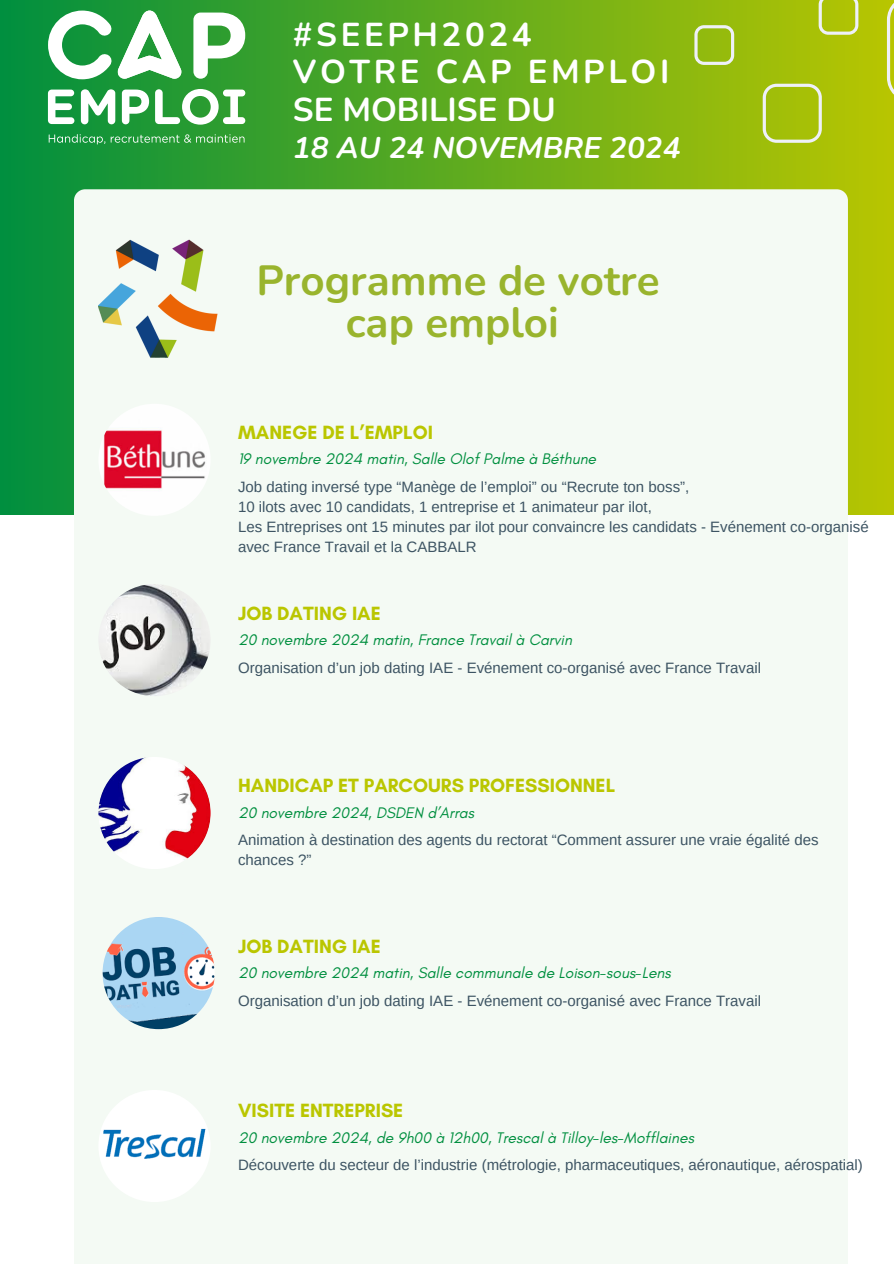
<style>
.page{position:relative;width:894px;height:1264px;background:#fff}
.page>*{position:absolute;margin:0;border:0;box-sizing:border-box;transform-origin:0 0}
.t1{font:700 42.15px/42.2px "Nunito";color:#99b42d;text-align:center}
.t2{font:700 33px/37.2px "Nunito";letter-spacing:.11em;color:#fff}
.t3{font:italic 700 29.7px "Nunito";color:#fff}
.t4{font:700 19.5px "Glacial Indifference";color:#bac600}
.t5{font:italic 15.6px "Glacial Indifference";color:#008f3f}
.t6{font:15px/20.2px "Arimo";color:#3d5463}
</style>
<div class="page">
<div style="left:0;top:0;width:893px;height:1263px;background:linear-gradient(to right,#008f40,#b8c500)"></div>
<svg style="left:886px;top:0;width:7px;height:102px"></svg>
<svg style="left:818px;top:0;width:40px;height:35px"></svg>
<svg style="left:762px;top:84px;width:59px;height:59px;background:#b0c731"></svg>
<svg style="left:694px;top:25px;width:40px;height:40px;background:#abc84a"></svg>
<div style="left:0;top:516px;width:893px;height:747px;background:#fff"></div>
<div style="left:74px;top:189px;width:773px;height:1074px;background:#f4faf4"></div>
<svg style="left:193px;top:13px;width:52px;height:66px"></svg>
<svg style="left:48px;top:11px;width:64px;height:68px"></svg>
<svg style="left:118px;top:11px;width:63px;height:68px"></svg>
<svg style="left:122px;top:90px;width:27px;height:34px"></svg>
<svg style="left:48px;top:90px;width:26px;height:34px"></svg>
<svg style="left:81px;top:89px;width:34px;height:35px"></svg>
<svg style="left:155px;top:89px;width:90px;height:36px"></svg>
<svg style="left:49px;top:134px;width:195px;height:10px;background:#49ab5b"></svg>
<img style="left:98px;top:584px;width:112px;height:112px;border-radius:50%">
<img style="left:98px;top:404px;width:112px;height:112px;border-radius:50%">
<img style="left:98px;top:757px;width:112px;height:112px;border-radius:50%">
<img style="left:102px;top:917px;width:113px;height:112px;border-radius:50%">
<img style="left:98px;top:1089px;width:112px;height:112px;border-radius:50%">
<img style="left:98px;top:224px;width:136px;height:151px">
<h1 class="t2" style="left:293px;top:17px;width:378px">#SEEPH2024<br>VOTRE CAP EMPLOI<br>SE MOBILISE DU</h1>
<p class="t3" style="left:293px;top:128px;width:389px">18 AU 24 NOVEMBRE 2024</p>
<h3 class="t1" style="left:256px;top:260px;width:404px">Programme de votre cap emploi</h3>
<p class="t4" style="left:238px;top:420px;width:196px">MANEGE DE L’EMPLOI</p>
<h3 class="t5" style="left:238px;top:449px;width:359px">19 novembre 2024 matin, Salle Olof Palme à Béthune</h3>
<p class="t6" style="left:238px;top:476px;width:452px">Job dating inversé type “Manège de l’emploi” ou “Recrute ton boss”,</p>
<p class="t6" style="left:238px;top:496px;width:415px">10 ilots avec 10 candidats, 1 entreprise et 1 animateur par ilot,</p>
<p class="t6" style="left:238px;top:516px;width:632px">Les Entreprises ont 15 minutes par ilot pour convaincre les candidats - Evénement co-organisé avec France Travail et la CABBALR</p>
<p class="t4" style="left:238px;top:601px;width:144px">JOB DATING IAE</p>
<p class="t5" style="left:238px;top:630px;width:335px">20 novembre 2024 matin, France Travail à Carvin</p>
<p class="t6" style="left:238px;top:657px;width:524px">Organisation d’un job dating IAE - Evénement co-organisé avec France Travail</p>
<p class="t4" style="left:238px;top:773px;width:378px">HANDICAP ET PARCOURS PROFESSIONNEL</p>
<h3 class="t5" style="left:238px;top:802px;width:237px">20 novembre 2024, DSDEN d’Arras</h3>
<p class="t6" style="left:238px;top:829px;width:582px">Animation à destination des agents du rectorat “Comment assurer une vraie égalité des</p>
<p class="t6" style="left:238px;top:849px;width:75px">chances ?”</p>
<h3 class="t4" style="left:238px;top:934px;width:144px">JOB DATING IAE</h3>
<p class="t5" style="left:238px;top:963px;width:434px">20 novembre 2024 matin, Salle communale de Loison-sous-Lens</p>
<p class="t6" style="left:238px;top:990px;width:524px">Organisation d’un job dating IAE - Evénement co-organisé avec France Travail</p>
<p class="t4" style="left:238px;top:1098px;width:167px">VISITE ENTREPRISE</p>
<h3 class="t5" style="left:238px;top:1127px;width:457px">20 novembre 2024, de 9h00 à 12h00, Trescal à Tilloy-les-Mofflaines</h3>
<p class="t6" style="left:238px;top:1154px;width:626px">Découverte du secteur de l’industrie (métrologie, pharmaceutiques, aéronautique, aérospatial)</p>
</div>
